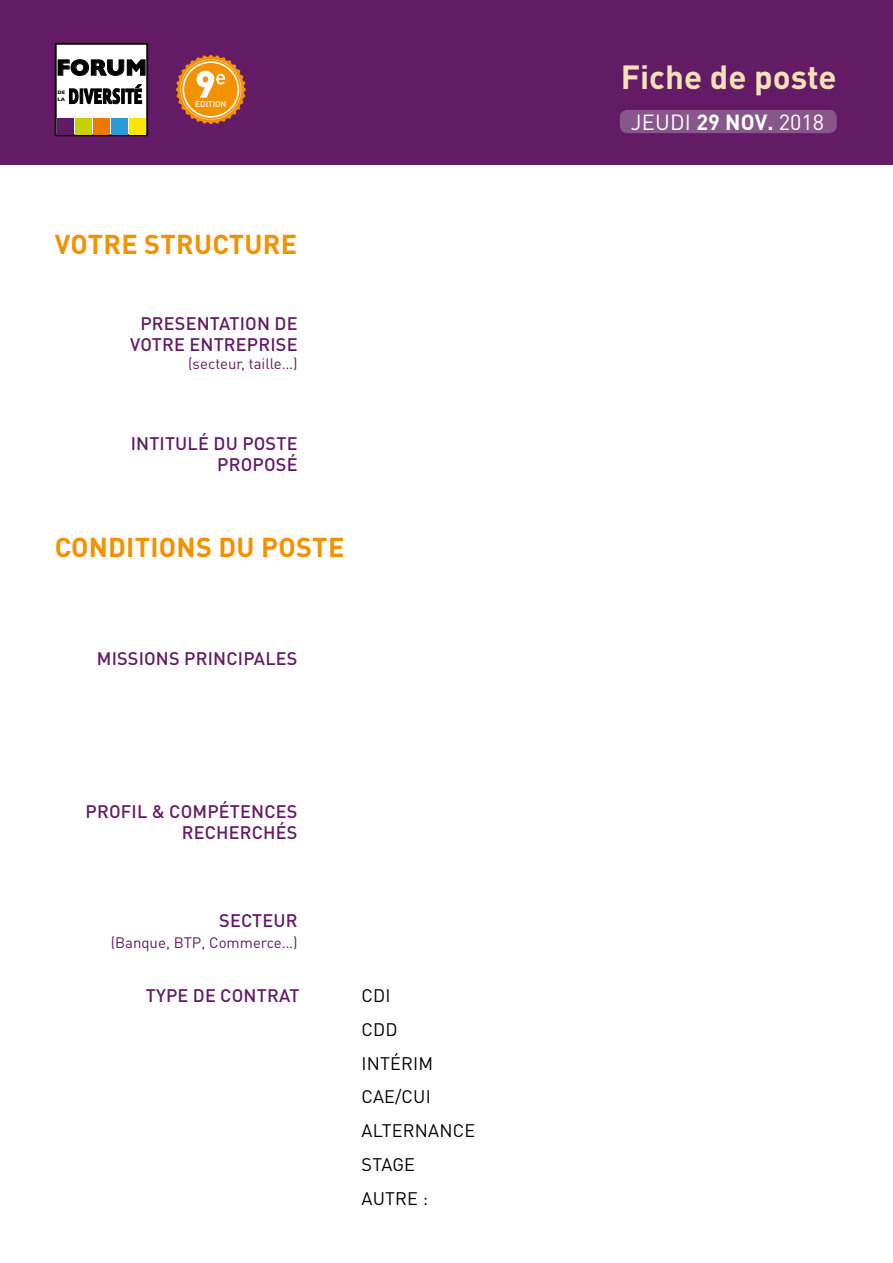
<style>
.page{position:relative;width:893px;height:1263px;background:#fff}
.page>*{position:absolute;margin:0;border:0;box-sizing:border-box;transform-origin:0 0}
.t1{font:700 33.15px "DIN Pro";color:#f7e2b8}
.t2{font:700 27px "DIN Pro";letter-spacing:.01em;color:#f39200}
.t3{font:700 22.5px "Gill Sans";color:#000}
.t4{font:21.6px "DIN Pro";letter-spacing:.01em;color:#fff}
.t5{font:500 18px/21px "DIN Pro";letter-spacing:.01em;color:#631b65;text-align:right}
.t6{font:18px/33.8px "DIN Pro";letter-spacing:.01em;color:#000}
.t7{font:15px "DIN Pro";color:#631b65}
.t8{font:500 8.25px "DIN Pro";color:#fff}
.t9{font:700 5.1px/6.1px "Gill Sans";color:#000}
.s1{font-weight:700}
</style>
<div class="page">
<div style="left:0;top:0;width:893px;height:164px;background:#631b65"></div>
<svg style="left:176px;top:55px;width:70px;height:69px"></svg>
<div style="left:620px;top:110px;width:217px;height:23px;background:#89568b;border-radius:8px"></div>
<svg style="left:55px;top:43px;width:93px;height:93px;background:#bab7a9"></svg>
<p class="t3" style="left:56px;top:50px;width:92px">FORUM</p>
<p class="t9" style="left:58px;top:90px;width:9px">DE<br>LA</p>
<p class="t8" style="left:195px;top:99px;width:33px">ÉDITION</p>
<h2 class="t2" style="left:55px;top:226px;width:244px">VOTRE STRUCTURE</h2>
<p class="t5" style="left:130px;top:312px;width:169px;text-align:center">PRESENTATION DE<br>VOTRE ENTREPRISE</p>
<p class="t7" style="left:188px;top:353px;width:111px">(secteur, taille…)</p>
<p class="t5" style="left:131px;top:432px;width:168px">INTITULÉ DU POSTE<br>PROPOSÉ</p>
<h2 class="t2" style="left:55px;top:528px;width:291px">CONDITIONS DU POSTE</h2>
<p class="t5" style="left:97px;top:647px;width:202px">MISSIONS PRINCIPALES</p>
<p class="t5" style="left:86px;top:800px;width:214px">PROFIL &amp; COMPÉTENCES<br>RECHERCHÉS</p>
<p class="t5" style="left:219px;top:909px;width:80px">SECTEUR</p>
<p class="t7" style="left:111px;top:932px;width:188px">(Banque, BTP, Commerce…)</p>
<p class="t5" style="left:146px;top:984px;width:155px">TYPE DE CONTRAT</p>
<p class="t6" style="left:362px;top:978px;width:115px">CDI<br>CDD<br>INTÉRIM<br>CAE/CUI<br>ALTERNANCE<br>STAGE<br>AUTRE :</p>
<h1 class="t1" style="left:621px;top:54px;width:218px">Fiche de poste</h1>
<p class="t4" style="left:631px;top:107px;width:195px">JEUDI <span class="s1">29 NOV.</span> 2018</p>
</div>
